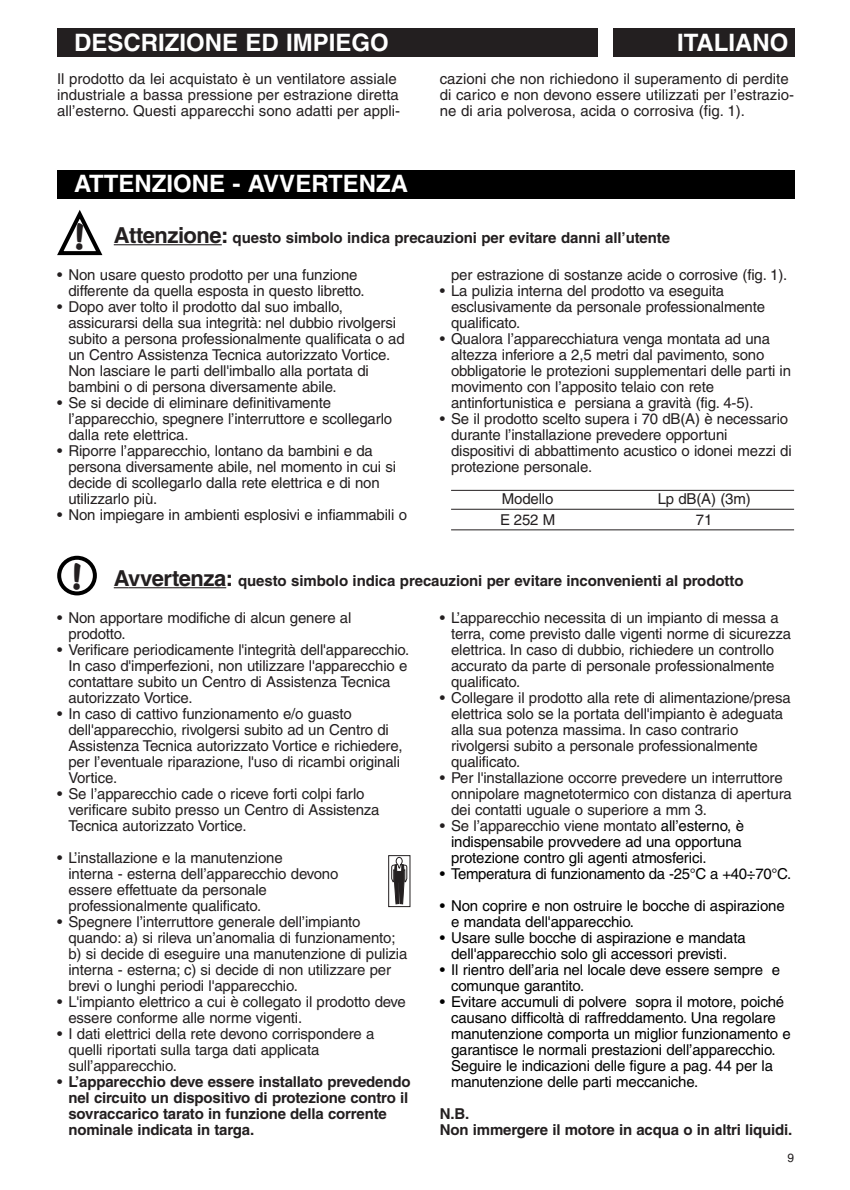
<style>
.page{position:relative;width:850px;height:1190px;background:#fff}
.page>*{position:absolute;margin:0;border:0;box-sizing:border-box;transform-origin:0 0}
.t1{font:700 36px "Dom Casual";color:#231f20}
.t2{font:700 24px "Helvetica";color:#fff}
.t3{font:15px/16px "Helvetica";letter-spacing:-.01em;color:#231f20}
.t4{font:15px/16px "Helvetica";letter-spacing:-.01em;color:#000}
.t5{font:700 15px/16px "Helvetica";letter-spacing:-.01em;color:#231f20}
.t6{font:12px "Helvetica";color:#231f20}
.s1{font-size:22px}
.s2{font-family:"Dom Casual";font-size:36px}
.s3{font-weight:400}
.s4{color:#231f20}
</style>
<div class="page">
<hr style="left:451px;top:490px;width:343px;height:1px;background:#231f20">
<hr style="left:451px;top:509px;width:343px;height:1px;background:#231f20">
<hr style="left:451px;top:529px;width:343px;height:1px;background:#231f20">
<hr style="left:114px;top:244px;width:108px;height:1px;background:#231f20">
<svg style="left:57px;top:210px;width:45px;height:45px"></svg>
<svg style="left:114px;top:587px;width:14px;height:1px"></svg>
<hr style="left:128px;top:587px;width:44px;height:1px;background:#231f20">
<hr style="left:172px;top:587px;width:54px;height:1px;background:#231f20">
<svg style="left:57px;top:556px;width:40px;height:39px"></svg>
<div style="left:57px;top:28px;width:737px;height:29px;background:#231f20"></div>
<div style="left:598px;top:28px;width:15px;height:29px;background:#fff"></div>
<div style="left:57px;top:170px;width:737px;height:28px;background:#000"></div>
<svg style="left:388px;top:855px;width:22px;height:52px"></svg>
<h2 class="t2" style="left:74px;top:33px;width:316px">DESCRIZIONE ED IMPIEGO</h2>
<h2 class="t2" style="left:677px;top:33px;width:113px">ITALIANO</h2>
<p class="t3" style="left:57px;top:73px;width:345px">Il prodotto da lei acquistato è un ventilatore assiale industriale a bassa pressione per estrazione diretta all’esterno. Questi apparecchi sono adatti per appli-</p>
<p class="t3" style="left:440px;top:73px;width:356px">cazioni che non richiedono il superamento di perdite di carico e non devono essere utilizzati per l’estrazio&shy;ne di aria polverosa, acida o corrosiva (fig. 1).</p>
<h2 class="t2" style="left:74px;top:175px;width:336px">ATTENZIONE - AVVERTENZA</h2>
<h1 class="t1" style="left:74px;top:223px;width:13px">!</h1>
<p class="t5" style="left:114px;top:231px;width:558px"><span class="s1">Attenzione:</span> questo simbolo indica precauzioni per evitare danni all’utente</p>
<p class="t3" style="left:68px;top:268px;width:298px;text-indent:-11px">• Non usare questo prodotto per una funzione differente da quella esposta in questo libretto.</p>
<p class="t3" style="left:68px;top:300px;width:338px;text-indent:-11px">• Dopo aver tolto il prodotto dal suo imballo, assicurarsi della sua integrità: nel dubbio rivolgersi subito a persona professionalmente qualificata o ad un Centro Assistenza Tecnica autorizzato Vortice.<br>Non lasciare le parti dell'imballo alla portata di bambini o di persona diversamente abile.</p>
<p class="t3" style="left:68px;top:396px;width:325px;text-indent:-11px">• Se si decide di eliminare definitivamente l’apparecchio, spegnere l’interruttore e scollegarlo dalla rete elettrica.</p>
<p class="t3" style="left:68px;top:444px;width:329px;text-indent:-11px">• Riporre l’apparecchio, lontano da bambini e da persona diversamente abile, nel momento in cui si decide di scollegarlo dalla rete elettrica e di non utilizzarlo più.</p>
<p class="t3" style="left:57px;top:508px;width:351px">• Non impiegare in ambienti esplosivi e infiammabili o</p>
<p class="t3" style="left:451px;top:268px;width:338px">per estrazione di sostanze acide o corrosive (fig. 1).</p>
<p class="t3" style="left:451px;top:284px;width:316px;text-indent:-11px">• La pulizia interna del prodotto va eseguita esclusivamente da personale professionalmente qualificato.</p>
<p class="t3" style="left:451px;top:332px;width:341px;text-indent:-11px">• Qualora l’apparecchiatura venga montata ad una altezza inferiore a 2,5 metri dal pavimento, sono obbligatorie le protezioni supplementari delle parti in movimento con l’apposito telaio con rete antinfortunistica e persiana a gravità (fig. 4-5).</p>
<p class="t3" style="left:451px;top:412px;width:342px;text-indent:-11px">• Se il prodotto scelto supera i 70 dB(A) è necessario durante l’installazione prevedere opportuni dispositivi di abbattimento acustico o idonei mezzi di protezione personale.</p>
<p class="t3" style="left:502px;top:492px;width:53px">Modello</p>
<p class="t3" style="left:658px;top:492px;width:94px">Lp dB(A) (3m)</p>
<p class="t3" style="left:500px;top:513px;width:57px">E 252 M</p>
<p class="t3" style="left:696px;top:513px;width:18px">71</p>
<p class="t5" style="left:72px;top:574px;width:673px"><span class="s2">!</span> <span class="s1">Avvertenza:</span> questo simbolo indica precauzioni per evitare inconvenienti al prodotto</p>
<p class="t3" style="left:68px;top:611px;width:285px;text-indent:-11px">• Non apportare modifiche di alcun genere al prodotto.</p>
<p class="t3" style="left:68px;top:643px;width:342px;text-indent:-11px">• Verificare periodicamente l'integrità dell'apparecchio.<br>In caso d'imperfezioni, non utilizzare l'apparecchio e contattare subito un Centro di Assistenza Tecnica autorizzato Vortice.</p>
<p class="t3" style="left:68px;top:707px;width:336px;text-indent:-11px">• In caso di cattivo funzionamento e/o guasto dell'apparecchio, rivolgersi subito ad un Centro di Assistenza Tecnica autorizzato Vortice e richiedere, per l’eventuale riparazione, l'uso di ricambi originali Vortice.</p>
<p class="t3" style="left:68px;top:787px;width:313px;text-indent:-11px">• Se l’apparecchio cade o riceve forti colpi farlo verificare subito presso un Centro di Assistenza<br>Tecnica autorizzato Vortice.</p>
<p class="t3" style="left:68px;top:851px;width:271px;text-indent:-11px">• L’installazione e la manutenzione<br>interna - esterna dell’apparecchio devono essere effettuate da personale professionalmente qualificato.</p>
<p class="t3" style="left:68px;top:915px;width:340px;text-indent:-11px">• Spegnere l’interruttore generale dell’impianto quando: a) si rileva un’anomalia di funzionamento; b) si decide di eseguire una manutenzione di pulizia interna - esterna; c) si decide di non utilizzare per brevi o lunghi periodi l'apparecchio.</p>
<p class="t3" style="left:68px;top:995px;width:339px;text-indent:-11px">• L'impianto elettrico a cui è collegato il prodotto deve essere conforme alle norme vigenti.</p>
<p class="t3" style="left:68px;top:1027px;width:308px;text-indent:-11px">• I dati elettrici della rete devono corrispondere a quelli riportati sulla targa dati applicata sull’apparecchio.</p>
<p class="t5" style="left:68px;top:1075px;width:344px;text-indent:-11px"><span class="s3">•</span> L’apparecchio deve essere installato prevedendo nel circuito un dispositivo di protezione contro il sovraccarico tarato in funzione della corrente nominale indicata in targa.</p>
<p class="t3" style="left:451px;top:611px;width:341px;text-indent:-11px">• L’apparecchio necessita di un impianto di messa a terra, come previsto dalle vigenti norme di sicurezza elettrica. In caso di dubbio, richiedere un controllo accurato da parte di personale professionalmente qualificato.</p>
<p class="t3" style="left:451px;top:691px;width:341px;text-indent:-11px">• Collegare il prodotto alla rete di alimentazione/presa elettrica solo se la portata dell'impianto è adeguata alla sua potenza massima. In caso contrario rivolgersi subito a personale professionalmente qualificato.</p>
<p class="t3" style="left:451px;top:771px;width:342px;text-indent:-11px">• Per l'installazione occorre prevedere un interruttore onnipolare magnetotermico con distanza di apertura dei contatti uguale o superiore a mm 3.</p>
<p class="t4" style="left:451px;top:819px;width:294px;text-indent:-11px"><span class="s4">• Se l’apparecchio viene montato</span> all’esterno, è indispensabile provvedere ad una opportuna protezione contro gli agenti atmosferici.</p>
<p class="t4" style="left:440px;top:867px;width:353px">• Temperatura di funzionamento da -25°C a +40÷70°C.</p>
<p class="t4" style="left:451px;top:899px;width:335px;text-indent:-11px">• Non coprire e non ostruire le bocche di aspirazione e mandata dell'apparecchio.</p>
<p class="t4" style="left:440px;top:931px;width:307px;text-align:center">• Usare sulle bocche di aspirazione e mandata dell'apparecchio solo gli accessori previsti.</p>
<p class="t4" style="left:451px;top:963px;width:330px;text-indent:-11px">• Il rientro dell’aria nel locale deve essere sempre e comunque garantito.</p>
<p class="t4" style="left:451px;top:995px;width:341px;text-indent:-11px">• Evitare accumuli di polvere sopra il motore, poiché causano difficoltà di raffreddamento. Una regolare manutenzione comporta un miglior funzionamento e garantisce le normali prestazioni dell’apparecchio.<br>Seguire le indicazioni delle figure a pag. 44 per la manutenzione delle parti meccaniche.</p>
<p class="t5" style="left:440px;top:1107px;width:354px">N.B.<br>Non immergere il motore in acqua o in altri liquidi.</p>
<p class="t6" style="left:787px;top:1154px;width:8px">9</p>
</div>
